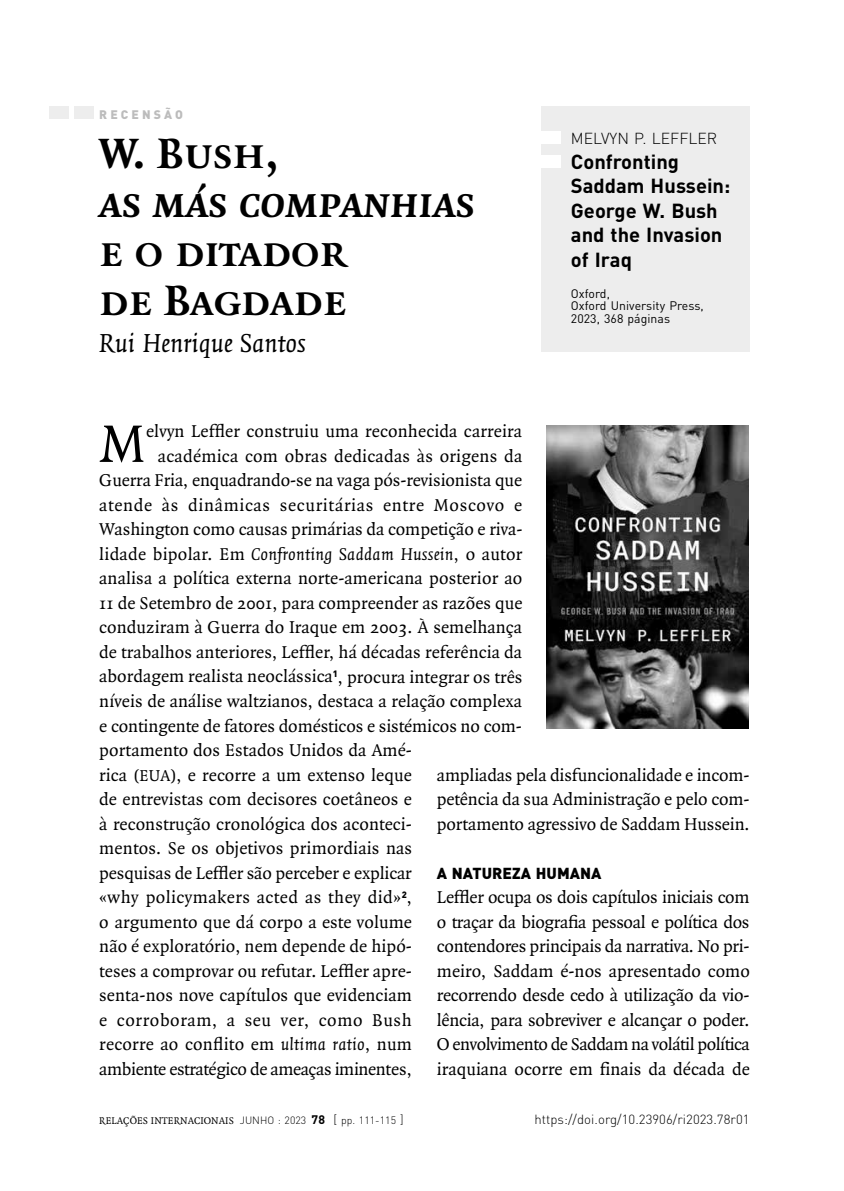
<style>
.page{position:relative;width:844px;height:1191px;background:#fff}
.page>*{position:absolute;margin:0;border:0;box-sizing:border-box;transform-origin:0 0}
.t1{font:56.52px "Quadraat";color:#000}
.t2{font:45.5px/49px "Quadraat Bold Small Caps";color:#000}
.t3{font:45.5px "Quadraat Bold Italic Small Caps";color:#000}
.t4{font:italic 28px "Quadraat";color:#000}
.t5{font:700 20.12px/24.5px "DIN";color:#000}
.t6{font:18.38px/24.5px "Quadraat";letter-spacing:.005em;color:#000;text-align:justify}
.t7{font:300 15.75px "DIN";color:#000}
.t8{font:900 15.75px "DIN";letter-spacing:.005em;color:#000}
.t9{font:300 13.12px "DIN";letter-spacing:.005em;color:#000}
.t10{font:12.25px/12.2px "DIN";letter-spacing:.005em;color:#000}
.t11{font:900 12.25px "DIN";letter-spacing:.255em;color:#bcbcbc}
.t12{font:10.5px "Quadraat";letter-spacing:.005em;color:#000}
.s1{font-style:italic}
.s2{font-family:"Quadraat Regular SC920";font-size:16.97px}
.s3{font-family:"DIN";font-weight:300}
.s4{font-family:"DIN";font-weight:700;font-size:12.25px}
.s5{font-family:"DIN";font-weight:300;font-size:12.25px}
</style>
<div class="page">
<div style="left:49px;top:107px;width:20px;height:12px;background:#ededed"></div>
<div style="left:74px;top:107px;width:20px;height:12px;background:#ededed"></div>
<div style="left:541px;top:106px;width:208px;height:246px;background:#ededed"></div>
<div style="left:541px;top:131px;width:20px;height:12px;background:#fff"></div>
<div style="left:541px;top:155px;width:20px;height:13px;background:#fff"></div>
<img style="left:546px;top:425px;width:202px;height:303px">
<p class="t11" style="left:99px;top:106px;width:85px">RECENSÃO</p>
<h2 class="t2" style="left:99px;top:130px;width:180px">W. Bush,</h2>
<h2 class="t3" style="left:99px;top:178px;width:377px">as más companhias</h2>
<h2 class="t2" style="left:99px;top:228px;width:248px">e o ditador de Bagdade</h2>
<h3 class="t4" style="left:99px;top:328px;width:208px">Rui Henrique Santos</h3>
<p class="t6" style="left:99px;top:420px;width:424px;text-align:right">elvyn Leffler construiu uma reconhecida carreira académica com obras dedicadas às origens da<br>Guerra Fria, enquadrando-se na vaga pós-revisionista que atende às dinâmicas securitárias entre Moscovo e Washington como causas primárias da competição e riva&shy;lidade bipolar. Em <span class="s1">Confronting Saddam Hussein</span>, o autor analisa a política externa norte-americana posterior ao 11 de Setembro de 2001, para compreender as razões que conduziram à Guerra do Iraque em 2003. À semelhança de trabalhos anteriores, Leffler, há décadas referência da abordagem realista neoclássica<sup>1</sup>, procura integrar os três níveis de análise waltzianos, destaca a relação complexa e contingente de fatores domésticos e sistémicos no com-</p>
<h1 class="t1" style="left:99px;top:414px;width:48px">M</h1>
<p class="t7" style="left:570px;top:129px;width:148px">MELVYN P. LEFFLER</p>
<p class="t5" style="left:570px;top:148px;width:161px">Confronting<br>Saddam Hussein:<br>George W. Bush and the Invasion of Iraq</p>
<p class="t10" style="left:570px;top:287px;width:134px">Oxford,<br>Oxford University Press,<br>2023, 368 páginas</p>
<p class="t6" style="left:99px;top:738px;width:314px">portamento dos Estados Unidos da Amé&shy;rica (<span class="s2">EUA</span>), e recorre a um extenso leque de entrevistas com decisores coetâneos e à reconstrução cronológica dos aconteci&shy;mentos. Se os objetivos primordiais nas pesquisas de Leffler são perceber e explicar «why policymakers acted as they did»<sup>2</sup>, o argumento que dá corpo a este volume não é exploratório, nem depende de hipó&shy;teses a comprovar ou refutar. Leffler apre&shy;senta-nos nove capítulos que evidenciam e corroboram, a seu ver, como Bush recorre ao conflito em <span class="s1">ultima ratio</span>, num ambiente estratégico de ameaças iminentes,</p>
<p class="t6" style="left:437px;top:763px;width:314px">ampliadas pela disfuncionalidade e incom&shy;petência da sua Administração e pelo com&shy;portamento agressivo de Saddam Hussein.</p>
<p class="t8" style="left:437px;top:862px;width:166px">A NATUREZA HUMANA</p>
<p class="t6" style="left:437px;top:885px;width:314px">Leffler ocupa os dois capítulos iniciais com o traçar da biografia pessoal e política dos contendores principais da narrativa. No pri&shy;meiro, Saddam é-nos apresentado como recorrendo desde cedo à utilização da vio&shy;lência, para sobreviver e alcançar o poder.<br>O envolvimento de Saddam na volátil política iraquiana ocorre em finais da década de</p>
<p class="t12" style="left:99px;top:1114px;width:306px">RELAÇÕES INTERNACIONAIS <span class="s3">JUNHO : 2023</span> <span class="s4">78</span> <span class="s5">[</span> <span class="s3">pp. 111-115</span> <span class="s5">]</span></p>
<p class="t9" style="left:534px;top:1110px;width:217px">https://doi.org/10.23906/ri2023.78r01</p>
</div>
